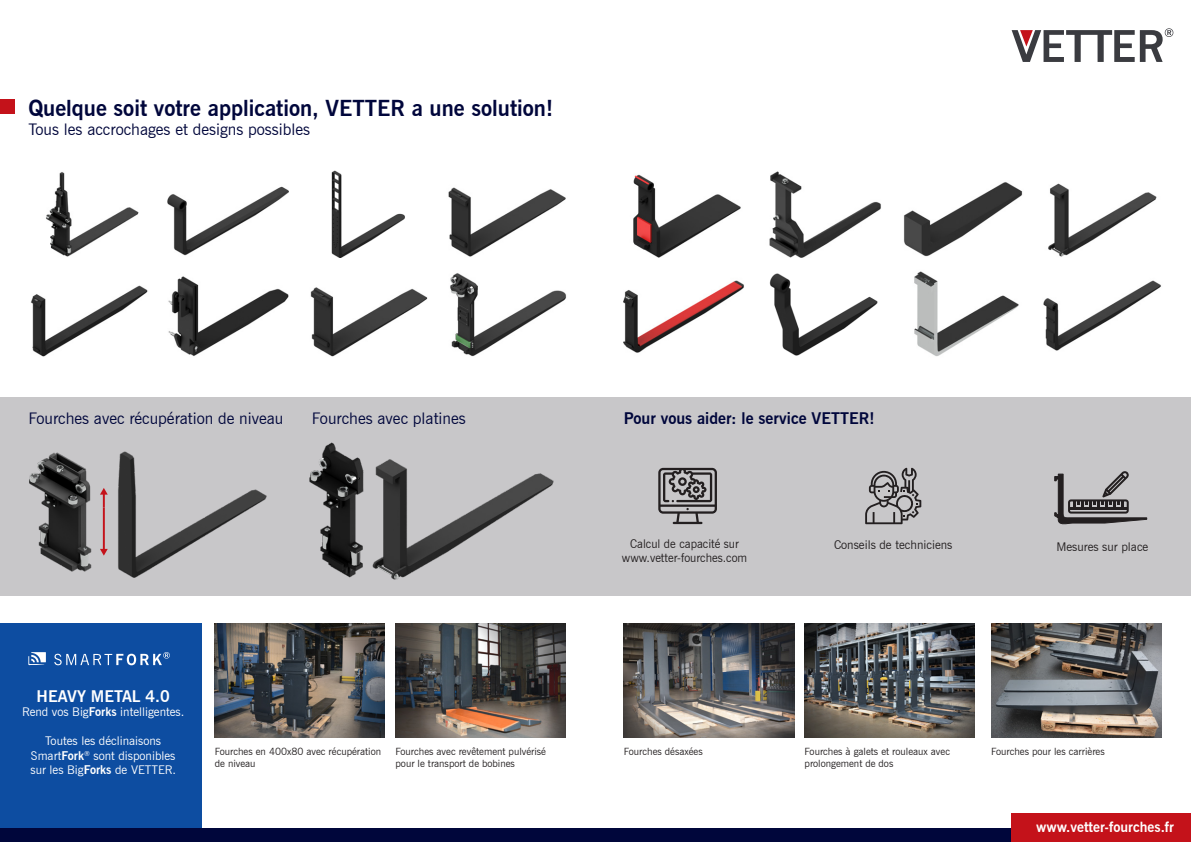
<style>
.page{position:relative;width:1191px;height:842px;background:#fff}
.page>*{position:absolute;margin:0;border:0;box-sizing:border-box;transform-origin:0 0}
.t1{font:700 22px "News Gothic BT";color:#00063b}
.Einf__Abs{font:16px "News Gothic BT";color:#00063b}
.Einf__Abs-2{font:700 16px "News Gothic BT";color:#00063b}
.Einf__Abs-3{font:700 16px "News Gothic BT";color:#fff}
.t2{font:700 14px "News Gothic BT";color:#fff}
.Einf__Abs-4{font:12px "News Gothic BT";color:#fff}
.Einf__Abs-5{font:12px/14.4px "News Gothic BT";color:#231f20;text-align:center}
.Einf__Abs-6{font:10px/12px "News Gothic BT";color:#231f20}
.s1{font-weight:700}
</style>
<div class="page">
<div style="left:0;top:828px;width:1191px;height:14px;background:#00063b"></div>
<div style="left:1011px;top:814px;width:180px;height:28px;background:#c4121a"></div>
<svg style="left:1011px;top:28px;width:162px;height:34px"></svg>
<div style="left:0;top:624px;width:201px;height:204px;background:#0d4da1"></div>
<div style="left:0;top:397px;width:1191px;height:198px;background:#c8c7c9"></div>
<div style="left:0;top:99px;width:14px;height:14px;background:#c4121a"></div>
<img style="left:46px;top:172px;width:93px;height:85px">
<img style="left:804px;top:624px;width:170px;height:113px">
<img style="left:991px;top:624px;width:170px;height:113px">
<img style="left:168px;top:186px;width:120px;height:70px">
<img style="left:331px;top:170px;width:74px;height:88px">
<img style="left:448px;top:187px;width:118px;height:70px">
<img style="left:31px;top:285px;width:117px;height:72px">
<img style="left:168px;top:276px;width:120px;height:80px">
<img style="left:310px;top:287px;width:118px;height:70px">
<img style="left:450px;top:273px;width:117px;height:84px">
<img style="left:633px;top:174px;width:108px;height:84px">
<img style="left:769px;top:171px;width:112px;height:87px">
<img style="left:904px;top:182px;width:119px;height:75px">
<img style="left:1048px;top:183px;width:109px;height:74px">
<img style="left:624px;top:280px;width:120px;height:73px">
<img style="left:769px;top:273px;width:109px;height:83px">
<img style="left:914px;top:271px;width:105px;height:85px">
<svg style="left:1054px;top:471px;width:92px;height:53px"></svg>
<img style="left:1043px;top:280px;width:118px;height:71px">
<img style="left:215px;top:624px;width:170px;height:113px">
<img style="left:395px;top:624px;width:171px;height:113px">
<img style="left:624px;top:624px;width:170px;height:113px">
<svg style="left:658px;top:468px;width:59px;height:56px"></svg>
<svg style="left:865px;top:468px;width:56px;height:56px"></svg>
<svg style="left:28px;top:652px;width:18px;height:13px"></svg>
<svg style="left:54px;top:652px;width:116px;height:13px"></svg>
<img style="left:317px;top:442px;width:300px;height:154px">
<img style="left:29px;top:458px;width:19px;height:100px">
<img style="left:48px;top:451px;width:219px;height:127px">
<svg style="left:100px;top:488px;width:8px;height:68px"></svg>
<p class="t1" style="left:28px;top:95px;width:526px">Quelque soit votre application, VETTER a une solution!</p>
<p class="Einf__Abs" style="left:28px;top:120px;width:283px">Tous les accrochages et designs possibles</p>
<p class="Einf__Abs" style="left:28px;top:409px;width:257px">Fourches avec récupération de niveau</p>
<p class="Einf__Abs" style="left:312px;top:409px;width:155px">Fourches avec platines</p>
<p class="Einf__Abs-2" style="left:624px;top:409px;width:252px">Pour vous aider: le service VETTER!</p>
<p class="Einf__Abs-5" style="left:622px;top:536px;width:127px">Calcul de capacité sur www.vetter-fourches.com</p>
<p class="Einf__Abs-5" style="left:834px;top:538px;width:120px">Conseils de techniciens</p>
<p class="Einf__Abs-5" style="left:1056px;top:539px;width:94px">Mesures sur place</p>
<p class="Einf__Abs-3" style="left:37px;top:687px;width:135px">HEAVY METAL 4.0</p>
<p class="Einf__Abs-4" style="left:22px;top:705px;width:164px">Rend vos Big<span class="s1">Forks</span> intelligentes.</p>
<p class="Einf__Abs-4" style="left:45px;top:734px;width:117px">Toutes les déclinaisons</p>
<p class="Einf__Abs-4" style="left:31px;top:748px;width:146px">Smart<span class="s1">Fork</span><sup>®</sup> sont disponibles</p>
<p class="Einf__Abs-4" style="left:30px;top:762px;width:147px">sur les Big<span class="s1">Forks</span> de VETTER.</p>
<p class="Einf__Abs-6" style="left:215px;top:745px;width:168px">Fourches en 400x80 avec récupération</p>
<p class="Einf__Abs-6" style="left:991px;top:745px;width:115px">Fourches pour les carrières</p>
<p class="Einf__Abs-6" style="left:215px;top:757px;width:42px">de niveau</p>
<p class="Einf__Abs-6" style="left:395px;top:745px;width:152px">Fourches avec revêtement pulvérisé pour le transport de bobines</p>
<p class="Einf__Abs-6" style="left:624px;top:745px;width:80px">Fourches désaxées</p>
<p class="Einf__Abs-6" style="left:804px;top:745px;width:147px">Fourches à galets et rouleaux avec</p>
<p class="Einf__Abs-6" style="left:804px;top:757px;width:90px">prolongement de dos</p>
<h3 class="t2" style="left:1036px;top:818px;width:139px">www.vetter-fourches.fr</h3>
</div>
